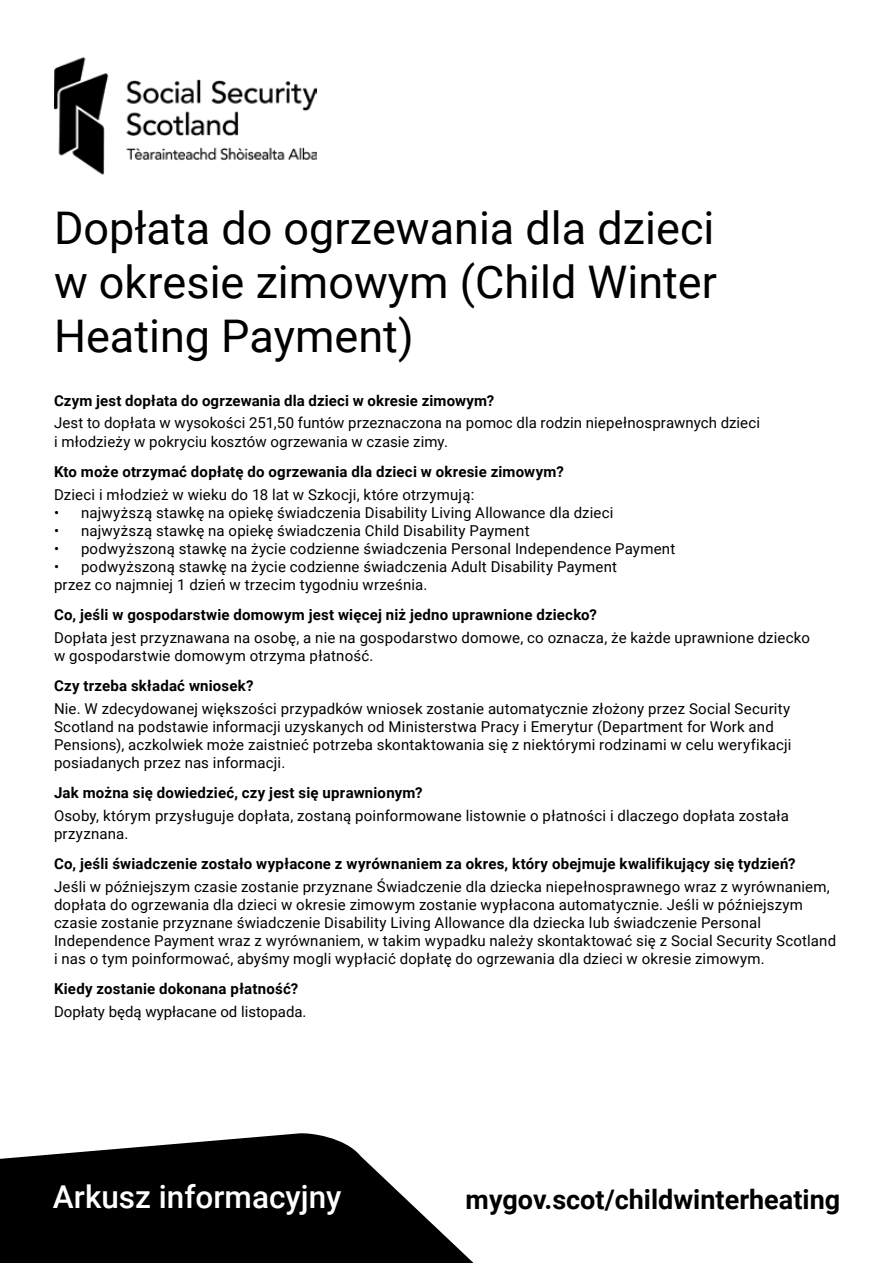
<style>
.page{position:relative;width:893px;height:1263px;background:#fff}
.page>*{position:absolute;margin:0;border:0;box-sizing:border-box;transform-origin:0 0}
.t1{font:45px/54px "Roboto";color:#000;text-align:justify}
.t2{font:500 31.5px "Roboto";color:#fff}
.t3{font:700 27px "Roboto";color:#000}
.Body_text{font:15px/18px "Roboto";letter-spacing:.01em;color:#000}
.Body_text-2{font:700 15px "Roboto";letter-spacing:.015em;color:#000}
.hd_15pt{font:15px/18px "Roboto";letter-spacing:.005em;color:#000}
.hd_15pt-2{font:700 15px "Roboto";letter-spacing:.01em;color:#000}
</style>
<div class="page">
<img style="left:54px;top:57px;width:262px;height:118px">
<svg style="left:0;top:1133px;width:474px;height:130px;fill:#000"></svg>
<p class="t1" style="left:54px;top:199px;width:664px">Dopłata do ogrzewania dla dzieci w okresie zimowym (Child Winter Heating Payment)</p>
<p class="hd_15pt-2" style="left:54px;top:390px;width:442px">Czym jest dopłata do ogrzewania dla dzieci w okresie zimowym?</p>
<p class="hd_15pt" style="left:54px;top:414px;width:708px">Jest to dopłata w wysokości 251,50 funtów przeznaczona na pomoc dla rodzin niepełnosprawnych dzieci i młodzieży w pokryciu kosztów ogrzewania w czasie zimy.</p>
<p class="Body_text-2" style="left:54px;top:461px;width:511px">Kto może otrzymać dopłatę do ogrzewania dla dzieci w okresie zimowym?</p>
<p class="Body_text" style="left:54px;top:485px;width:422px">Dzieci i młodzież w wieku do 18 lat w Szkocji, które otrzymują:</p>
<p class="Body_text" style="left:54px;top:503px;width:561px">• najwyższą stawkę na opiekę świadczenia Disability Living Allowance dla dzieci</p>
<p class="Body_text" style="left:54px;top:521px;width:477px">• najwyższą stawkę na opiekę świadczenia Child Disability Payment</p>
<p class="Body_text" style="left:54px;top:539px;width:623px">• podwyższoną stawkę na życie codzienne świadczenia Personal Independence Payment</p>
<p class="Body_text" style="left:54px;top:557px;width:565px">• podwyższoną stawkę na życie codzienne świadczenia Adult Disability Payment</p>
<p class="Body_text" style="left:54px;top:575px;width:375px">przez co najmniej 1 dzień w trzecim tygodniu września.</p>
<p class="Body_text-2" style="left:54px;top:604px;width:544px">Co, jeśli w gospodarstwie domowym jest więcej niż jedno uprawnione dziecko?</p>
<p class="Body_text" style="left:54px;top:628px;width:757px">Dopłata jest przyznawana na osobę, a nie na gospodarstwo domowe, co oznacza, że każde uprawnione dziecko w gospodarstwie domowym otrzyma płatność.</p>
<p class="Body_text-2" style="left:54px;top:675px;width:201px">Czy trzeba składać wniosek?</p>
<p class="Body_text" style="left:54px;top:699px;width:739px">Nie. W zdecydowanej większości przypadków wniosek zostanie automatycznie złożony przez Social Security Scotland na podstawie informacji uzyskanych od Ministerstwa Pracy i Emerytur (Department for Work and Pensions), aczkolwiek może zaistnieć potrzeba skontaktowania się z niektórymi rodzinami w celu weryfikacji posiadanych przez nas informacji.</p>
<p class="Body_text-2" style="left:54px;top:782px;width:370px">Jak można się dowiedzieć, czy jest się uprawnionym?</p>
<p class="Body_text" style="left:54px;top:806px;width:737px">Osoby, którym przysługuje dopłata, zostaną poinformowane listownie o płatności i dlaczego dopłata została przyznana.</p>
<p class="Body_text-2" style="left:54px;top:853px;width:743px">Co, jeśli świadczenie zostało wypłacone z wyrównaniem za okres, który obejmuje kwalifikujący się tydzień?</p>
<p class="Body_text" style="left:54px;top:877px;width:784px">Jeśli w późniejszym czasie zostanie przyznane Świadczenie dla dziecka niepełnosprawnego wraz z wyrównaniem, dopłata do ogrzewania dla dzieci w okresie zimowym zostanie wypłacona automatycznie. Jeśli w późniejszym czasie zostanie przyznane świadczenie Disability Living Allowance dla dziecka lub świadczenie Personal Independence Payment wraz z wyrównaniem, w takim wypadku należy skontaktować się z Social Security Scotland i nas o tym poinformować, abyśmy mogli wypłacić dopłatę do ogrzewania dla dzieci w okresie zimowym.</p>
<p class="Body_text-2" style="left:54px;top:978px;width:246px">Kiedy zostanie dokonana płatność?</p>
<p class="Body_text" style="left:54px;top:1002px;width:254px">Dopłaty będą wypłacane od listopada.</p>
<p class="t2" style="left:53px;top:1174px;width:290px">Arkusz informacyjny</p>
<h3 class="t3" style="left:466px;top:1181px;width:376px">mygov.scot/childwinterheating</h3>
</div>
